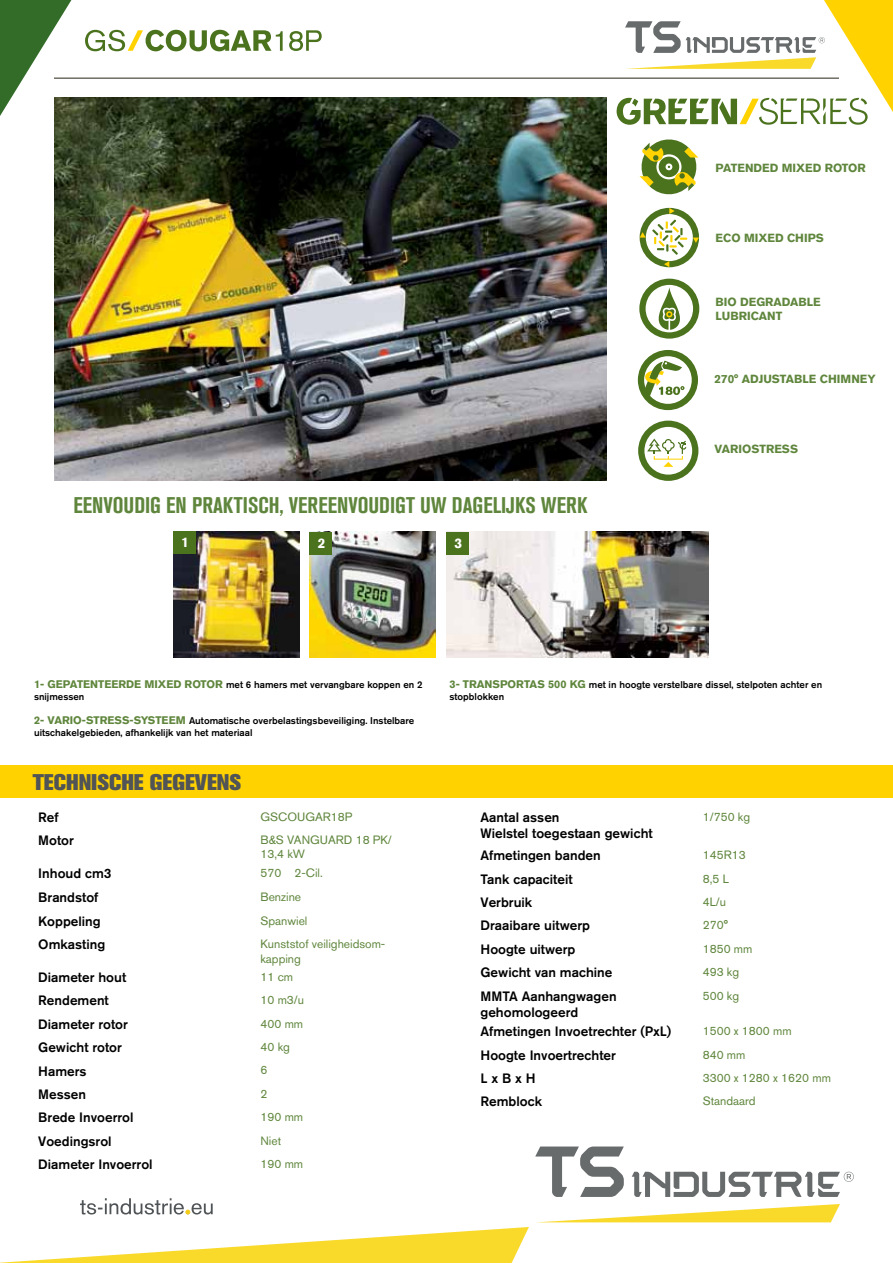
<style>
.page{position:relative;width:893px;height:1263px;background:#fff}
.page>*{position:absolute;margin:0;border:0;box-sizing:border-box;transform-origin:0 0}
.t1{font:700 condensed 22.5px "Akzidenz Grotesk BQ";color:#5f863c}
.t2{font:800 22.5px "Akzidenz Grotesk BQ";color:#505456}
.t3{font:500 13.5px/16.2px "Akzidenz Grotesk BQ";color:#000}
.t4{font:900 13.5px "Akzidenz Grotesk CE";color:#fff}
.t5{font:12px/14.4px "Akzidenz Grotesk BQ";color:#5f863c}
.t6{font:700 11.7px/14.1px "Akzidenz Grotesk BQ";color:#5f863c}
.t7{font:500 9.75px/12px "Akzidenz Grotesk BQ";color:#000}
.s1{font-weight:700;font-size:10.95px;color:#5f863c}
</style>
<div class="page">
<hr style="left:54px;top:77px;width:785px;height:2px;background:#716d63">
<div style="left:0;top:765px;width:893px;height:33px;background:#ffd200"></div>
<svg style="left:0;top:0;width:71px;height:116px"></svg>
<svg style="left:543px;top:1204px;width:297px;height:18px"></svg>
<svg style="left:535px;top:1146px;width:89px;height:51px"></svg>
<svg style="left:632px;top:1172px;width:222px;height:25px"></svg>
<svg style="left:0;top:1227px;width:529px;height:36px"></svg>
<svg style="left:80px;top:1198px;width:133px;height:16px"></svg>
<svg style="left:617px;top:0;width:276px;height:125px"></svg>
<svg style="left:85px;top:30px;width:237px;height:21px"></svg>
<svg style="left:639px;top:139px;width:60px;height:56px"></svg>
<svg style="left:640px;top:208px;width:59px;height:59px"></svg>
<svg style="left:639px;top:279px;width:60px;height:60px"></svg>
<svg style="left:638px;top:350px;width:60px;height:60px"></svg>
<svg style="left:638px;top:421px;width:60px;height:60px"></svg>
<img style="left:309px;top:532px;width:127px;height:126px">
<img style="left:173px;top:532px;width:126px;height:126px">
<img style="left:446px;top:532px;width:262px;height:126px">
<div style="left:173px;top:531px;width:23px;height:23px;background:#4b721d"></div>
<div style="left:310px;top:532px;width:22px;height:22px;background:#4b721d"></div>
<div style="left:446px;top:532px;width:23px;height:22px;background:#4b721d"></div>
<img style="left:54px;top:98px;width:553px;height:382px">
<p class="t6" style="left:715px;top:161px;width:152px">PATENDED MIXED ROTOR</p>
<p class="t6" style="left:715px;top:231px;width:110px">ECO MIXED CHIPS</p>
<p class="t6" style="left:715px;top:294px;width:107px">BIO DEGRADABLE<br>LUBRICANT</p>
<p class="t6" style="left:714px;top:372px;width:163px">270° ADJUSTABLE CHIMNEY</p>
<h1 class="t1" style="left:73px;top:493px;width:515px">EENVOUDIG EN PRAKTISCH, VEREENVOUDIGT UW DAGELIJKS WERK</h1>
<p class="t4" style="left:182px;top:534px;width:9px">1</p>
<p class="t4" style="left:318px;top:534px;width:9px">2</p>
<p class="t4" style="left:454px;top:534px;width:9px">3</p>
<p class="t6" style="left:714px;top:442px;width:85px">VARIOSTRESS</p>
<p class="t7" style="left:34px;top:678px;width:390px"><span class="s1">1- GEPATENTEERDE MIXED ROTOR</span> met 6 hamers met vervangbare koppen en 2 snijmessen</p>
<p class="t7" style="left:34px;top:714px;width:382px"><span class="s1">2- VARIO-STRESS-SYSTEEM</span> Automatische overbelastingsbeveiliging. Instelbare uitschakelgebieden, afhankelijk van het materiaal</p>
<h1 class="t2" style="left:33px;top:769px;width:210px">TECHNISCHE GEGEVENS</h1>
<p class="t3" style="left:38px;top:809px;width:22px">Ref</p>
<p class="t5" style="left:260px;top:809px;width:93px">GSCOUGAR18P</p>
<p class="t3" style="left:38px;top:832px;width:37px">Motor</p>
<p class="t5" style="left:260px;top:833px;width:133px">B&amp;S VANGUARD 18 PK/<br>13,4 kW</p>
<p class="t3" style="left:38px;top:865px;width:75px">Inhoud cm3</p>
<p class="t5" style="left:260px;top:866px;width:64px">570 2-Cil.</p>
<p class="t3" style="left:38px;top:888px;width:62px">Brandstof</p>
<p class="t5" style="left:260px;top:889px;width:42px">Benzine</p>
<p class="t3" style="left:38px;top:913px;width:64px">Koppeling</p>
<p class="t5" style="left:260px;top:913px;width:48px">Spanwiel</p>
<p class="t3" style="left:38px;top:936px;width:68px">Omkasting</p>
<p class="t5" style="left:260px;top:937px;width:126px">Kunststof veiligheidsom&shy;kapping</p>
<p class="t3" style="left:38px;top:969px;width:89px">Diameter hout</p>
<p class="t5" style="left:260px;top:969px;width:34px">11 cm</p>
<p class="t3" style="left:38px;top:992px;width:72px">Rendement</p>
<p class="t5" style="left:260px;top:993px;width:45px">10 m3/u</p>
<p class="t3" style="left:38px;top:1016px;width:91px">Diameter rotor</p>
<p class="t5" style="left:260px;top:1016px;width:44px">400 mm</p>
<p class="t3" style="left:38px;top:1039px;width:85px">Gewicht rotor</p>
<p class="t5" style="left:260px;top:1040px;width:31px">40 kg</p>
<p class="t3" style="left:38px;top:1062px;width:50px">Hamers</p>
<p class="t5" style="left:260px;top:1063px;width:8px">6</p>
<p class="t3" style="left:38px;top:1086px;width:49px">Messen</p>
<p class="t5" style="left:260px;top:1086px;width:8px">2</p>
<p class="t3" style="left:38px;top:1109px;width:97px">Brede Invoerrol</p>
<p class="t5" style="left:260px;top:1110px;width:44px">190 mm</p>
<p class="t3" style="left:38px;top:1132px;width:75px">Voedingsrol</p>
<p class="t5" style="left:260px;top:1133px;width:22px">Niet</p>
<p class="t3" style="left:38px;top:1156px;width:116px">Diameter Invoerrol</p>
<p class="t5" style="left:260px;top:1156px;width:44px">190 mm</p>
<p class="t7" style="left:449px;top:678px;width:374px"><span class="s1">3- TRANSPORTAS 500 KG</span> met in hoogte verstelbare dissel, stelpoten achter en stopblokken</p>
<p class="t3" style="left:480px;top:809px;width:174px">Aantal assen<br>Wielstel toegestaan gewicht</p>
<p class="t5" style="left:703px;top:809px;width:49px">1/750 kg</p>
<p class="t3" style="left:480px;top:847px;width:122px">Afmetingen banden</p>
<p class="t5" style="left:703px;top:848px;width:44px">145R13</p>
<p class="t3" style="left:480px;top:870px;width:94px">Tank capaciteit</p>
<p class="t5" style="left:703px;top:871px;width:28px">8,5 L</p>
<p class="t3" style="left:480px;top:894px;width:53px">Verbruik</p>
<p class="t5" style="left:703px;top:894px;width:25px">4L/u</p>
<p class="t3" style="left:480px;top:917px;width:111px">Draaibare uitwerp</p>
<p class="t5" style="left:703px;top:918px;width:27px">270°</p>
<p class="t3" style="left:480px;top:941px;width:96px">Hoogte uitwerp</p>
<p class="t5" style="left:703px;top:941px;width:51px">1850 mm</p>
<p class="t3" style="left:480px;top:964px;width:133px">Gewicht van machine</p>
<p class="t5" style="left:703px;top:965px;width:38px">493 kg</p>
<p class="t3" style="left:480px;top:987px;width:138px">MMTA Aanhangwagen gehomologeerd</p>
<p class="t5" style="left:703px;top:988px;width:38px">500 kg</p>
<p class="t3" style="left:480px;top:1023px;width:192px">Afmetingen Invoetrechter (PxL)</p>
<p class="t5" style="left:703px;top:1024px;width:90px">1500 x 1800 mm</p>
<p class="t3" style="left:480px;top:1046px;width:137px">Hoogte Invoertrechter</p>
<p class="t5" style="left:703px;top:1047px;width:44px">840 mm</p>
<p class="t3" style="left:480px;top:1070px;width:57px">L x B x H</p>
<p class="t5" style="left:703px;top:1070px;width:130px">3300 x 1280 x 1620 mm</p>
<p class="t3" style="left:480px;top:1093px;width:63px">Remblock</p>
<p class="t5" style="left:703px;top:1094px;width:55px">Standaard</p>
</div>
